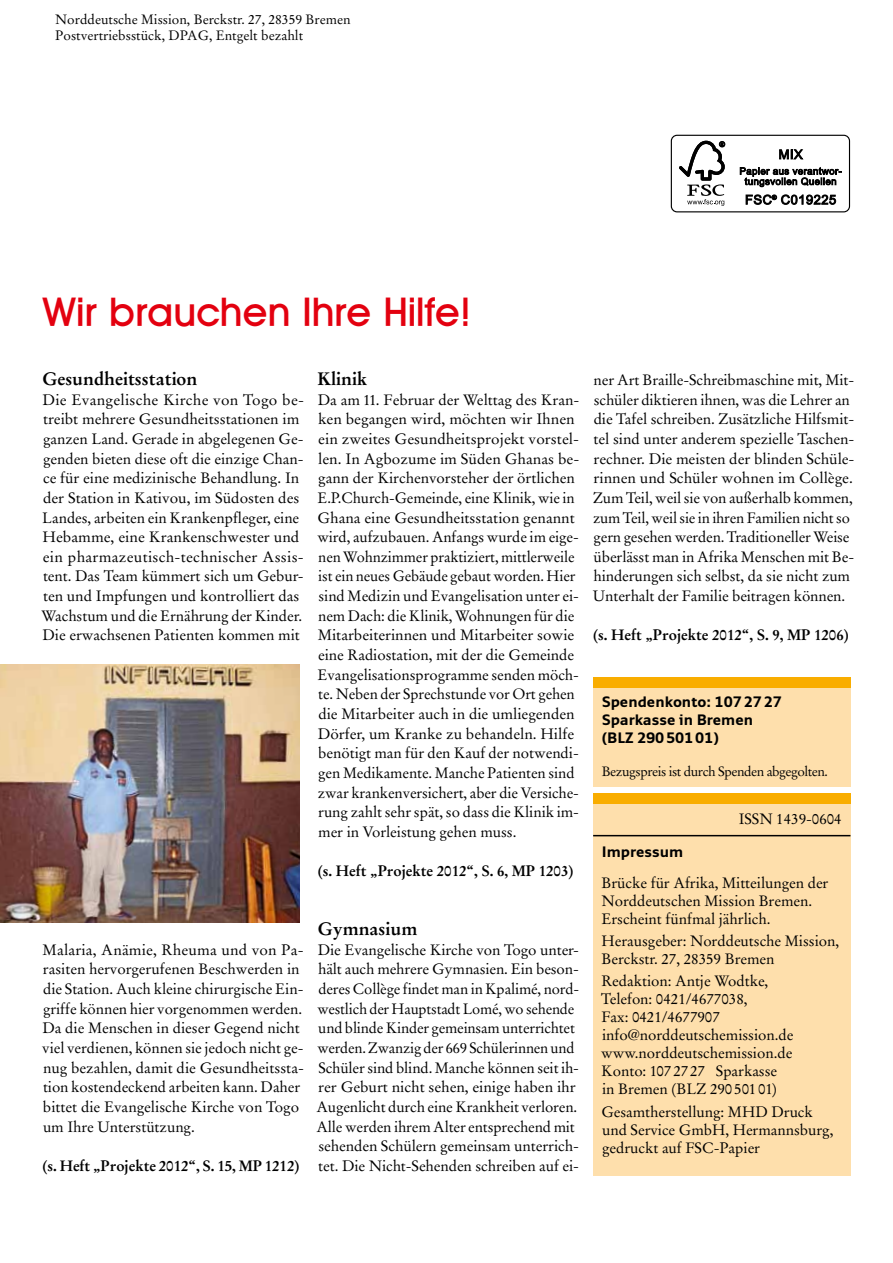
<style>
.page{position:relative;width:893px;height:1263px;background:#fff}
.page>*{position:absolute;margin:0;border:0;box-sizing:border-box;transform-origin:0 0}
.t1{font:500 40.5px "Avant Garde Two BQ";color:#e3000f}
.t2{font:700 18px "Stempel Garamond";letter-spacing:-.005em;color:#000}
.t3{font:15px/19.6px "Stempel Garamond";letter-spacing:-.005em;color:#000}
.t4{font:700 15px "Stempel Garamond";letter-spacing:-.005em;color:#000}
.t5{font:700 15px/18px "Monitor";letter-spacing:-.005em;color:#000}
.t6{font:13.5px/16.2px "Stempel Garamond";color:#000}
.t7{font:13.5px "Stempel Garamond";letter-spacing:-.035em;color:#000}
</style>
<div class="page">
<div style="left:593px;top:794px;width:257px;height:381px;background:#fedfac"></div>
<hr style="left:593px;top:835px;width:257px;height:1px;background:#000">
<div style="left:593px;top:685px;width:257px;height:101px;background:#fedfac"></div>
<div style="left:593px;top:677px;width:257px;height:10px;background:#f9ad00"></div>
<div style="left:594px;top:793px;width:257px;height:11px;background:#f9ad00"></div>
<div style="left:671px;top:135px;width:179px;height:77px;border:1px solid #000;border-radius:6px"></div>
<svg style="left:679px;top:141px;width:46px;height:65px"></svg>
<svg style="left:779px;top:149px;width:24px;height:11px"></svg>
<svg style="left:740px;top:167px;width:102px;height:20px"></svg>
<svg style="left:746px;top:194px;width:90px;height:11px"></svg>
<img style="left:0;top:664px;width:300px;height:258px">
<p class="t6" style="left:55px;top:11px;width:297px">Norddeutsche Mission, Berckstr. 27, 28359 Bremen<br>Postvertriebsstück, DPAG, Entgelt bezahlt</p>
<h1 class="t1" style="left:43px;top:289px;width:428px">Wir brauchen Ihre Hilfe!</h1>
<p class="t2" style="left:42px;top:368px;width:157px">Gesundheitsstation</p>
<p class="t3" style="left:41px;top:390px;width:264px">Die Evangelische Kirche von Togo be&shy;treibt mehrere Gesundheitsstationen im ganzen Land. Gerade in abgelegenen Ge&shy;genden bieten diese oft die einzige Chan&shy;ce für eine medizinische Behandlung. In der Station in Kativou, im Südosten des Landes, arbeiten ein Krankenpfleger, eine Hebamme, eine Krankenschwester und ein pharmazeutisch-technischer Assis&shy;tent. Das Team kümmert sich um Gebur&shy;ten und Impfungen und kontrolliert das Wachstum und die Ernährung der Kinder.<br>Die erwachsenen Patienten kommen mit</p>
<p class="t2" style="left:317px;top:368px;width:51px">Klinik</p>
<p class="t3" style="left:317px;top:390px;width:263px">Da am 11. Februar der Welttag des Kran&shy;ken begangen wird, möchten wir Ihnen ein zweites Gesundheitsprojekt vorstel&shy;len. In Agbozume im Süden Ghanas be&shy;gann der Kirchenvorsteher der örtlichen E.P.Church-Gemeinde, eine Klinik, wie in Ghana eine Gesundheitsstation genannt wird, aufzubauen. Anfangs wurde im eige&shy;nen Wohnzimmer praktiziert, mittlerweile ist ein neues Gebäude gebaut worden. Hier sind Medizin und Evangelisation unter ei&shy;nem Dach: die Klinik, Wohnungen für die Mitarbeiterinnen und Mitarbeiter sowie eine Radiostation, mit der die Gemeinde Evangelisationsprogramme senden möch&shy;te. Neben der Sprechstunde vor Ort gehen die Mitarbeiter auch in die umliegenden Dörfer, um Kranke zu behandeln. Hilfe benötigt man für den Kauf der notwendi&shy;gen Medikamente. Manche Patienten sind zwar krankenversichert, aber die Versiche&shy;rung zahlt sehr spät, so dass die Klinik im&shy;mer in Vorleistung gehen muss.</p>
<p class="t4" style="left:318px;top:862px;width:257px">(s. Heft „Projekte 2012“, S. 6, MP 1203)</p>
<p class="t3" style="left:42px;top:940px;width:263px">Malaria, Anämie, Rheuma und von Pa&shy;rasiten hervorgerufenen Beschwerden in die Station. Auch kleine chirurgische Ein&shy;griffe können hier vorgenommen werden.<br>Da die Menschen in dieser Gegend nicht viel verdienen, können sie jedoch nicht ge&shy;nug bezahlen, damit die Gesundheitssta&shy;tion kostendeckend arbeiten kann. Daher bittet die Evangelische Kirche von Togo um Ihre Unterstützung.</p>
<p class="t4" style="left:43px;top:1156px;width:259px">(s. Heft „Projekte 2012“, S. 15, MP 1212)</p>
<p class="t2" style="left:318px;top:918px;width:101px">Gymnasium</p>
<p class="t3" style="left:316px;top:940px;width:264px">Die Evangelische Kirche von Togo unter&shy;hält auch mehrere Gymnasien. Ein beson&shy;deres Collège findet man in Kpalimé, nord&shy;westlich der Hauptstadt Lomé, wo sehende und blinde Kinder gemeinsam unterrichtet werden. Zwanzig der 669 Schülerinnen und Schüler sind blind. Manche können seit ih&shy;rer Geburt nicht sehen, einige haben ihr Augenlicht durch eine Krankheit verloren.<br>Alle werden ihrem Alter entsprechend mit sehenden Schülern gemeinsam unterrich&shy;tet. Die Nicht-Sehenden schreiben auf ei-</p>
<p class="t3" style="left:593px;top:370px;width:263px">ner Art Braille-Schreibmaschine mit, Mit&shy;schüler diktieren ihnen, was die Lehrer an die Tafel schreiben. Zusätzliche Hilfsmit&shy;tel sind unter anderem spezielle Taschen&shy;rechner. Die meisten der blinden Schüle&shy;rinnen und Schüler wohnen im Collège.<br>Zum Teil, weil sie von außerhalb kommen, zum Teil, weil sie in ihren Familien nicht so gern gesehen werden. Traditioneller Weise überlässt man in Afrika Menschen mit Be&shy;hinderungen sich selbst, da sie nicht zum Unterhalt der Familie beitragen können.</p>
<p class="t4" style="left:593px;top:626px;width:257px">(s. Heft „Projekte 2012“, S. 9, MP 1206)</p>
<p class="t5" style="left:602px;top:692px;width:181px">Spendenkonto: 1072727<br>Sparkasse in Bremen (BLZ 29050101)</p>
<p class="t7" style="left:602px;top:763px;width:228px">Bezugspreis ist durch Spenden abgegolten.</p>
<p class="t3" style="left:739px;top:809px;width:105px">ISSN 1439-0604</p>
<p class="t5" style="left:602px;top:842px;width:83px">Impressum</p>
<p class="t3" style="left:601px;top:874px;width:229px;line-height:18px">Brücke für Afrika, Mitteilungen der<br>Norddeutschen Mission Bremen.<br>Erscheint fünfmal jährlich.</p>
<p class="t3" style="left:601px;top:932px;width:239px;line-height:18px">Herausgeber: Norddeutsche Mission,<br>Berckstr. 27, 28359 Bremen</p>
<p class="t3" style="left:601px;top:972px;width:194px;line-height:18px">Redaktion: Antje Wodtke,<br>Telefon: 0421/4677038,<br>Fax: 0421/4677907 info@norddeutschemission.de www.norddeutschemission.de<br>Konto: 1072727 Sparkasse<br>in Bremen (BLZ 290 50101)</p>
<p class="t3" style="left:601px;top:1102px;width:234px;line-height:18px">Gesamtherstellung: MHD Druck und Service GmbH, Hermannsburg, gedruckt auf FSC-Papier</p>
</div>
